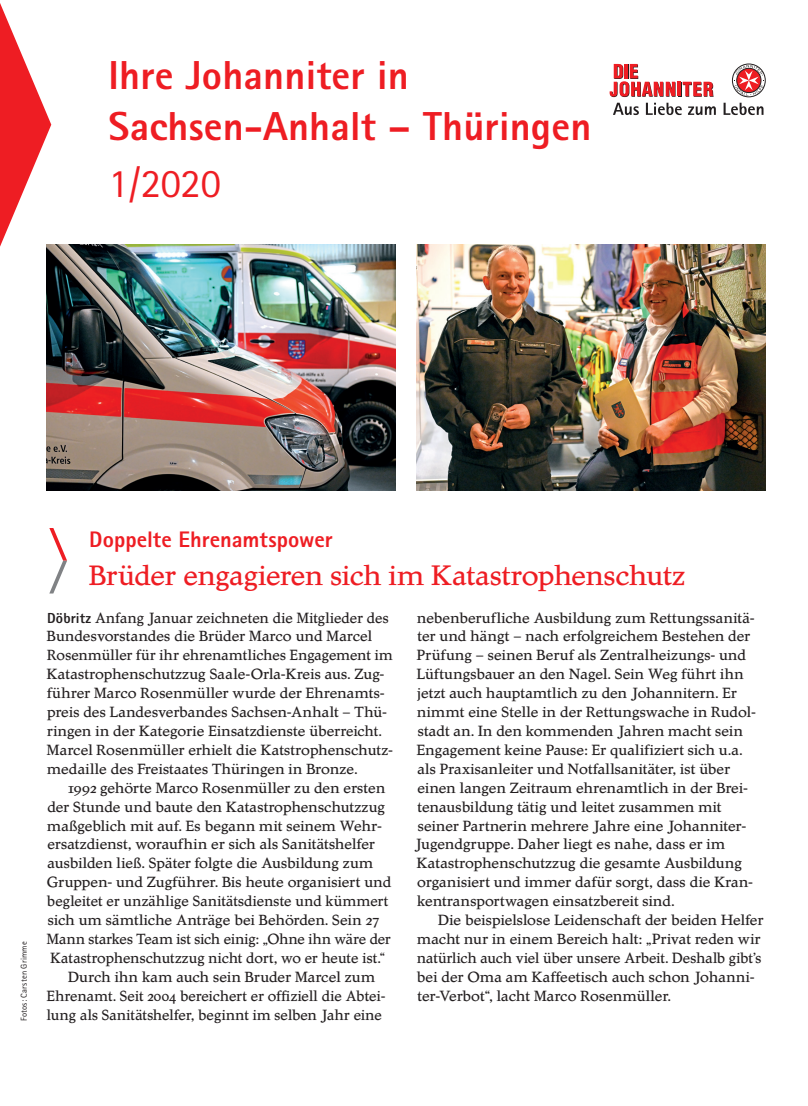
<style>
.page{position:relative;width:808px;height:1106px;background:#fff}
.page>*{position:absolute;margin:0;border:0;box-sizing:border-box;transform-origin:0 0}
.t1{font:800 40.5px/51px "Rotis Sans Serif Std";letter-spacing:.005em;color:#ee1d23}
.t2{font:40.5px "Rotis Sans Serif Std";color:#ee1d23}
.t3{font:30px "Diethelm AR";letter-spacing:-.01em;color:#ee1d23}
.t4{font:800 22.5px "Rotis Sans Serif Std";color:#ee1d23}
.t5{font:15.75px/18.9px "Diethelm AR";letter-spacing:.005em;color:#231f20}
.t6{font:8.55px "Rotis Sans Serif Std";letter-spacing:.025em;color:#231f20}
.s1{font-family:"Rotis Sans Serif Std";font-weight:800;font-size:14.55px}
</style>
<div class="page">
<svg style="left:0;top:3px;width:51px;height:274px"></svg>
<hr style="left:678px;top:82px;width:3px;height:15px;background:#231f20">
<hr style="left:677px;top:82px;width:4px;height:14px;background:#ee1d23">
<svg style="left:683px;top:82px;width:31px;height:15px"></svg>
<svg style="left:610px;top:64px;width:65px;height:33px"></svg>
<svg style="left:613px;top:103px;width:26px;height:12px"></svg>
<svg style="left:646px;top:103px;width:36px;height:12px"></svg>
<svg style="left:688px;top:106px;width:28px;height:9px"></svg>
<svg style="left:723px;top:103px;width:40px;height:12px"></svg>
<div style="left:732px;top:64px;width:33px;height:33px;border:1px solid #231f20;border-radius:50%"></div>
<svg style="left:734px;top:65px;width:30px;height:31px"></svg>
<svg style="left:49px;top:528px;width:18px;height:65px"></svg>
<img style="left:417px;top:244px;width:348px;height:246px">
<img style="left:47px;top:244px;width:348px;height:246px">
<h1 class="t1" style="left:108px;top:50px;width:484px">Ihre Johanniter in<br>Sachsen-Anhalt – Thüringen</h1>
<h1 class="t2" style="left:108px;top:159px;width:114px">1/2020</h1>
<p class="t6" style="left:19px;top:1021px;width:81px;rotate:-90deg">Fotos: Carsten Grimme</p>
<h3 class="t4" style="left:89px;top:525px;width:245px">Doppelte Ehrenamtspower</h3>
<h2 class="t3" style="left:89px;top:557px;width:597px">Brüder engagieren sich im Katastrophenschutz</h2>
<p class="t5" style="left:47px;top:608px;width:347px"><span class="s1">Döbritz</span> Anfang Januar zeichneten die Mitglieder des Bundesvorstandes die Brüder Marco und Marcel Rosenmüller für ihr ehrenamtliches Engagement im Katastrophenschutzzug Saale-Orla-Kreis aus. Zug&shy;führer Marco Rosenmüller wurde der Ehrenamts&shy;preis des Landesverbandes Sachsen-Anhalt – Thü&shy;ringen in der Kategorie Einsatzdienste überreicht.<br>Marcel Rosenmüller erhielt die Katstrophenschutz&shy;medaille des Freistaates Thüringen in Bronze.</p>
<p class="t5" style="left:68px;top:778px;width:319px">1992 gehörte Marco Rosenmüller zu den ersten</p>
<p class="t5" style="left:47px;top:797px;width:339px">der Stunde und baute den Katastrophenschutzzug</p>
<p class="t5" style="left:47px;top:816px;width:336px">maßgeblich mit auf. Es begann mit seinem Wehr-</p>
<p class="t5" style="left:47px;top:835px;width:329px">ersatzdienst, woraufhin er sich als Sanitätshelfer</p>
<p class="t5" style="left:47px;top:854px;width:327px">ausbilden ließ. Später folgte die Ausbildung zum</p>
<p class="t5" style="left:47px;top:873px;width:346px">Gruppen- und Zugführer. Bis heute organisiert und</p>
<p class="t5" style="left:47px;top:892px;width:343px">begleitet er unzählige Sanitätsdienste und kümmert</p>
<p class="t5" style="left:48px;top:911px;width:333px">sich um sämtliche Anträge bei Behörden. Sein 27</p>
<p class="t5" style="left:47px;top:930px;width:345px">Mann starkes Team ist sich einig: „Ohne ihn wäre der</p>
<p class="t5" style="left:51px;top:948px;width:336px">Katastrophenschutzzug nicht dort, wo er heute ist.“</p>
<p class="t5" style="left:68px;top:967px;width:309px">Durch ihn kam auch sein Bruder Marcel zum</p>
<p class="t5" style="left:47px;top:986px;width:340px">Ehrenamt. Seit 2004 bereichert er offiziell die Abtei-</p>
<p class="t5" style="left:47px;top:1005px;width:336px">lung als Sanitätshelfer, beginnt im selben Jahr eine</p>
<p class="t5" style="left:415px;top:608px;width:342px">nebenberufliche Ausbildung zum Rettungssanitä&shy;ter und hängt – nach erfolgreichem Bestehen der Prüfung – seinen Beruf als Zentralheizungs- und Lüftungsbauer an den Nagel. Sein Weg führt ihn jetzt auch hauptamtlich zu den Johannitern. Er nimmt eine Stelle in der Rettungswache in Rudol&shy;stadt an. In den kommenden Jahren macht sein Engagement keine Pause: Er qualifiziert sich u.a. als Praxisanleiter und Notfallsanitäter, ist über einen langen Zeitraum ehrenamtlich in der Brei&shy;tenausbildung tätig und leitet zusammen mit seiner Partnerin mehrere Jahre eine Johanniter-Jugendgruppe. Daher liegt es nahe, dass er im Katastrophenschutzzug die gesamte Ausbildung organisiert und immer dafür sorgt, dass die Kran&shy;kentransportwagen einsatzbereit sind.</p>
<p class="t5" style="left:417px;top:911px;width:348px;text-indent:21px">Die beispielslose Leidenschaft der beiden Helfer macht nur in einem Bereich halt: „Privat reden wir natürlich auch viel über unsere Arbeit. Deshalb gibt’s bei der Oma am Kaffeetisch auch schon Johanni&shy;ter-Verbot“, lacht Marco Rosenmüller.</p>
</div>
